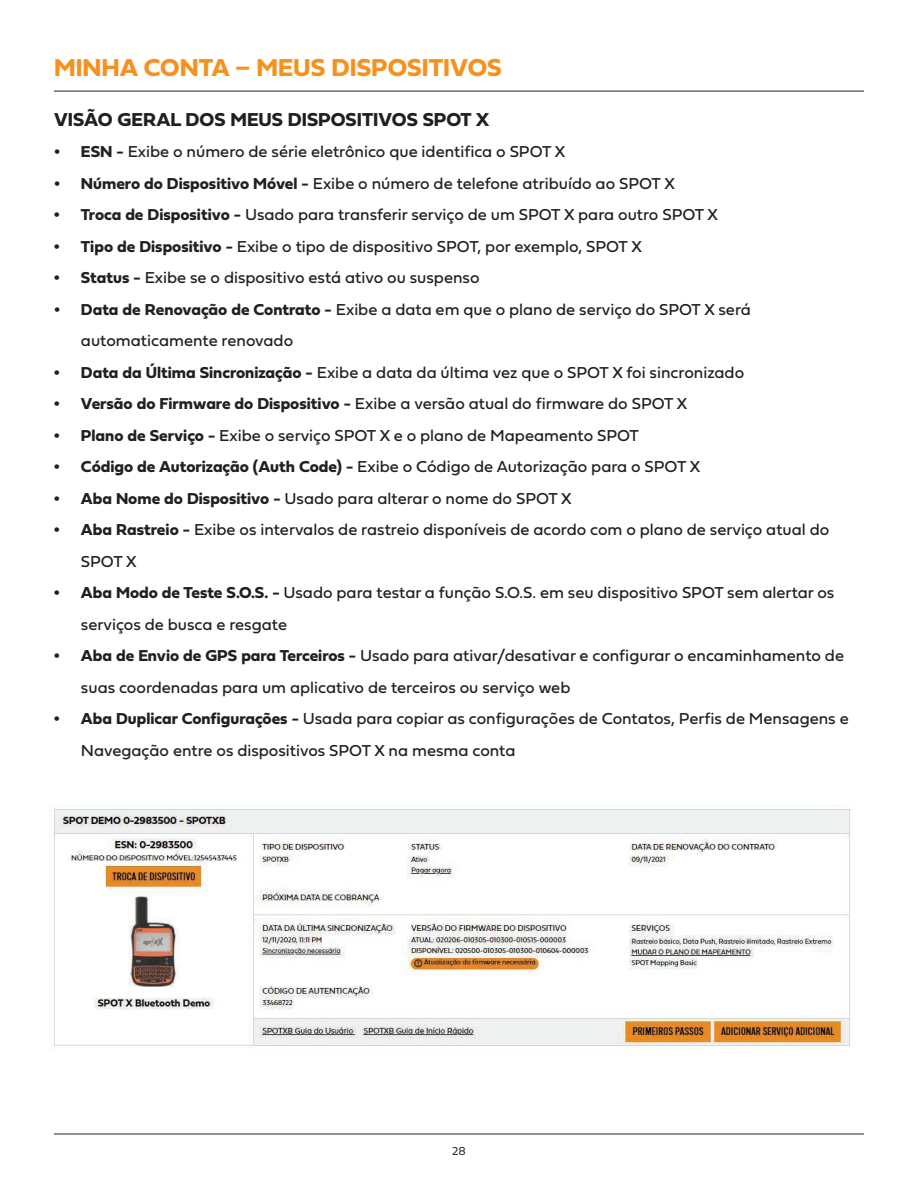
<style>
.page{position:relative;width:918px;height:1188px;background:#fff}
.page>*{position:absolute;margin:0;border:0;box-sizing:border-box;transform-origin:0 0}
.t1{font:25.5px "Fieldwork Geo Bold";color:#f6911e}
.t2{font:19.5px "Fieldwork Geo Bold";color:#231f20}
.t3{font:16.5px/31.5px "Fieldwork Geo Regular";color:#231f20}
.t4{font:12px "Fieldwork Geo Light";color:#231f20}
.s1{font-family:"Fieldwork Geo Bold"}
</style>
<div class="page">
<hr style="left:54px;top:1134px;width:810px;height:1px;background:#231f20">
<hr style="left:54px;top:91px;width:810px;height:1px;background:#231f20">
<img style="left:52px;top:809px;width:799px;height:240px">
<h1 class="t1" style="left:54px;top:47px;width:449px">MINHA CONTA – MEUS DISPOSITIVOS</h1>
<p class="t2" style="left:54px;top:104px;width:437px">VISÃO GERAL DOS MEUS DISPOSITIVOS SPOT X</p>
<p class="t3" style="left:54px;top:135px;width:513px"><span class="s1">• ESN -</span> Exibe o número de série eletrônico que identifica o SPOT X</p>
<p class="t3" style="left:54px;top:167px;width:622px"><span class="s1">• Número do Dispositivo Móvel -</span> Exibe o número de telefone atribuído ao SPOT X</p>
<p class="t3" style="left:54px;top:198px;width:666px"><span class="s1">• Troca de Dispositivo -</span> Usado para transferir serviço de um SPOT X para outro SPOT X</p>
<p class="t3" style="left:54px;top:230px;width:589px"><span class="s1">• Tipo de Dispositivo -</span> Exibe o tipo de dispositivo SPOT, por exemplo, SPOT X</p>
<p class="t3" style="left:54px;top:261px;width:427px"><span class="s1">• Status -</span> Exibe se o dispositivo está ativo ou suspenso</p>
<p class="t3" style="left:81px;top:293px;width:671px;text-indent:-27px"><span class="s1">• Data de Renovação de Contrato -</span> Exibe a data em que o plano de serviço do SPOT X será automaticamente renovado</p>
<p class="t3" style="left:54px;top:356px;width:692px"><span class="s1">• Data da Última Sincronização -</span> Exibe a data da última vez que o SPOT X foi sincronizado</p>
<p class="t3" style="left:54px;top:387px;width:635px"><span class="s1">• Versão do Firmware do Dispositivo -</span> Exibe a versão atual do firmware do SPOT X</p>
<p class="t3" style="left:54px;top:419px;width:587px"><span class="s1">• Plano de Serviço -</span> Exibe o serviço SPOT X e o plano de Mapeamento SPOT</p>
<p class="t3" style="left:54px;top:450px;width:648px"><span class="s1">• Código de Autorização (Auth Code) -</span> Exibe o Código de Autorização para o SPOT X</p>
<p class="t3" style="left:54px;top:482px;width:519px"><span class="s1">• Aba Nome do Dispositivo -</span> Usado para alterar o nome do SPOT X</p>
<p class="t3" style="left:81px;top:513px;width:750px;text-indent:-27px"><span class="s1">• Aba Rastreio -</span> Exibe os intervalos de rastreio disponíveis de acordo com o plano de serviço atual do<br>SPOT X</p>
<p class="t3" style="left:81px;top:576px;width:755px;text-indent:-27px"><span class="s1">• Aba Modo de Teste S.O.S. -</span> Usado para testar a função S.O.S. em seu dispositivo SPOT sem alertar os serviços de busca e resgate</p>
<p class="t3" style="left:81px;top:639px;width:765px;text-indent:-27px"><span class="s1">• Aba de Envio de GPS para Terceiros -</span> Usado para ativar/desativar e configurar o encaminhamento de suas coordenadas para um aplicativo de terceiros ou serviço web</p>
<p class="t3" style="left:81px;top:702px;width:769px;text-indent:-27px"><span class="s1">• Aba Duplicar Configurações -</span> Usada para copiar as configurações de Contatos, Perfis de Mensagens e<br>Navegação entre os dispositivos SPOT X na mesma conta</p>
<p class="t4" style="left:452px;top:1142px;width:15px">28</p>
</div>
